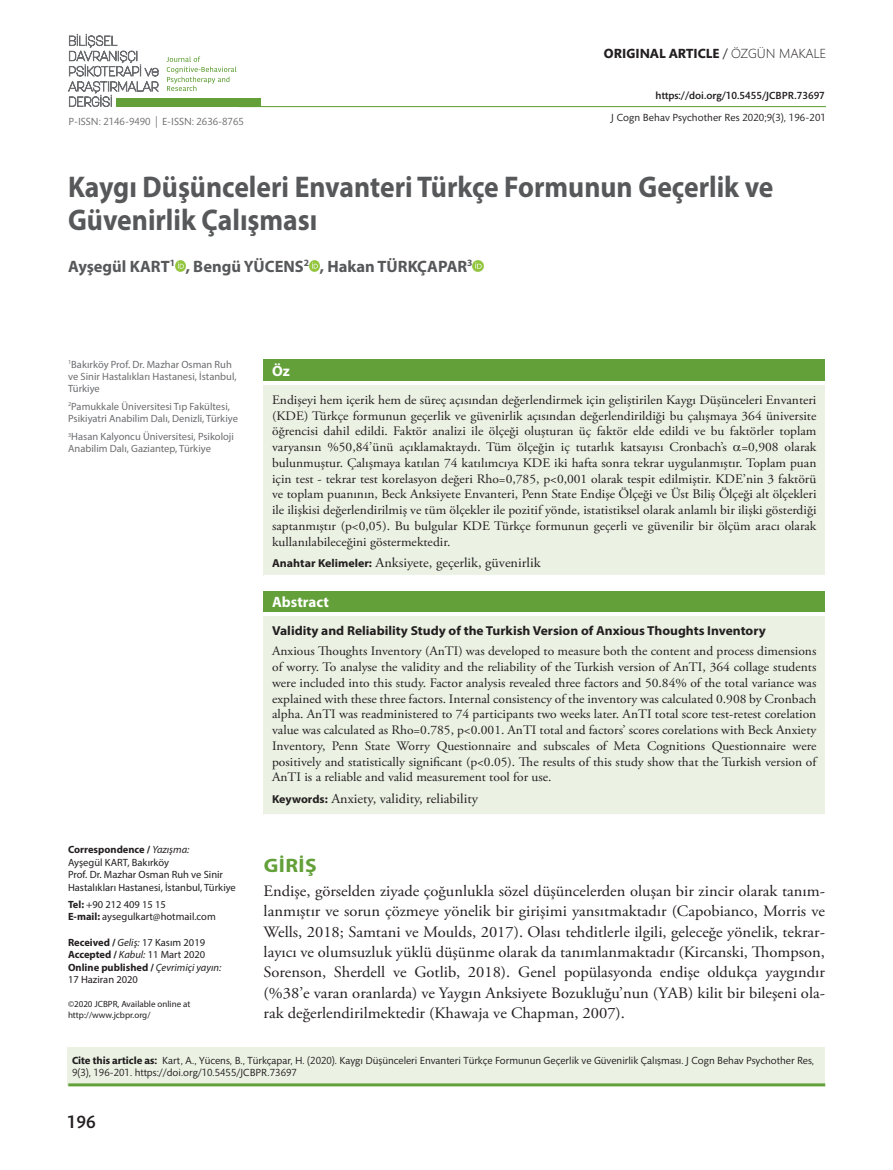
<style>
.page{position:relative;width:893px;height:1170px;background:#fff}
.page>*{position:absolute;margin:0;border:0;box-sizing:border-box;transform-origin:0 0}
.t1{font:700 30px/33px "Myriad Pro";color:#57585a;scale:.92 1}
.t2{font:700 19.5px "Myriad Pro";letter-spacing:.02em;color:#63a039;scale:1.1 1}
.t3{font:500 18px "Mundo Sans Std";color:#231f20}
.t4{font:700 16.5px "Myriad Pro";color:#57585a}
.t5{font:15.9px/20.2px "Adobe Garamond Pro";color:#231f20;text-align:justify;scale:1.04 1}
.t6{font:700 15px "Myriad Pro";color:#fff}
.t7{font:13.65px "Adobe Garamond Pro";color:#231f20;scale:1.04 1}
.t8{font:700 13.5px "Mundo Sans Std";color:#231f20}
.t9{font:12.9px/15.8px "Adobe Garamond Pro";color:#231f20;text-align:justify;scale:1.04 1}
.t10{font:700 12.9px "Myriad Pro";color:#231f20;scale:1.04 1}
.t11{font:10.5px/12.6px "Mundo Sans Std";color:#231f20}
.t12{font:10.5px/12px "Myriad Pro";color:#6c6d70}
.t13{font:10.5px/12.6px "Myriad Pro";color:#231f20}
.t14{font:700 10.5px/12.6px "Myriad Pro";color:#231f20}
.t15{font:500 10.5px "Mundo Sans Std";color:#231f20}
.t16{font:10.5px "Mundo Sans Std";color:#6c6d70}
.t17{font:9px/10.8px "Myriad Pro";color:#231f20}
.s1{font-weight:400}
.s2{font-weight:300}
.s3{font-weight:700}
.s4{font-style:italic}
.s5{font-weight:400;font-style:italic}
.s6{font-family:"Myriad Pro";font-weight:700;font-size:11.55px}
</style>
<div class="page">
<svg style="left:175px;top:261px;width:11px;height:10px"></svg>
<svg style="left:309px;top:261px;width:11px;height:10px"></svg>
<svg style="left:473px;top:261px;width:10px;height:10px"></svg>
<div style="left:264px;top:359px;width:561px;height:22px;background:#63a039"></div>
<div style="left:264px;top:385px;width:561px;height:190px;background:#ebf2e4"></div>
<div style="left:264px;top:591px;width:561px;height:21px;background:#63a039"></div>
<div style="left:264px;top:616px;width:561px;height:198px;background:#ebf2e4"></div>
<svg style="left:166px;top:56px;width:70px;height:35px"></svg>
<svg style="left:68px;top:34px;width:90px;height:73px"></svg>
<div style="left:68px;top:1046px;width:757px;height:39px;background:#ebf2e4"></div>
<hr style="left:68px;top:1083px;width:757px;height:3px;background:#63a039">
<div style="left:116px;top:99px;width:145px;height:8px;background:#63a039"></div>
<hr style="left:239px;top:106px;width:587px;height:1px;background:#63a039">
<p class="t16" style="left:69px;top:116px;width:177px">P-ISSN: 2146-9490 | E-ISSN: 2636-8765</p>
<p class="t8" style="left:604px;top:46px;width:224px">ORIGINAL ARTICLE <span class="s1">/</span> <span class="s2">ÖZGÜN MAKALE</span></p>
<p class="t15" style="left:656px;top:90px;width:171px">https://doi.org/10.5455/JCBPR.73697</p>
<p class="t11" style="left:611px;top:111px;width:216px">J Cogn Behav Psychother Res 2020;9(3), 196-201</p>
<h1 class="t1" style="left:68px;top:170px;width:768px">Kaygı Düşünceleri Envanteri Türkçe Formunun Geçerlik ve<br>Güvenirlik Çalışması</h1>
<p class="t4" style="left:68px;top:255px;width:406px">Ayşegül KART<sup>1</sup> , Bengü YÜCENS<sup>2</sup> , Hakan TÜRKÇAPAR<sup>3</sup></p>
<p class="t12" style="left:68px;top:358px;width:170px"><sup>1</sup>Bakırköy Prof. Dr. Mazhar Osman Ruh ve Sinir Hastalıkları Hastanesi, İstanbul,<br>Türkiye</p>
<p class="t12" style="left:68px;top:400px;width:171px"><sup>2</sup>Pamukkale Üniversitesi Tıp Fakültesi,<br>Psikiyatri Anabilim Dalı, Denizli, Türkiye</p>
<p class="t12" style="left:68px;top:430px;width:167px"><sup>3</sup>Hasan Kalyoncu Üniversitesi, Psikoloji<br>Anabilim Dalı, Gaziantep, Türkiye</p>
<p class="t13" style="left:68px;top:842px;width:169px"><span class="s3">Correspondence /</span> <span class="s4">Yazışma:<br></span>Ayşegül KART, Bakırköy<br>Prof. Dr. Mazhar Osman Ruh ve Sinir<br>Hastalıkları Hastanesi, İstanbul, Türkiye</p>
<p class="t13" style="left:68px;top:897px;width:149px"><span class="s3">Tel:</span> +90 212 409 15 15<br><span class="s3">E-mail:</span> aysegulkart@hotmail.com</p>
<p class="t14" style="left:68px;top:935px;width:155px">Received / <span class="s5">Geliş:</span> <span class="s1">17 Kasım 2019<br></span>Accepted / <span class="s5">Kabul:</span> <span class="s1">11 Mart 2020<br></span>Online published / <span class="s5">Çevrimiçi yayın:<br></span><span class="s1">17 Haziran 2020</span></p>
<p class="t17" style="left:68px;top:998px;width:124px">©2020 JCBPR, Available online at http://www.jcbpr.org/</p>
<p class="t6" style="left:272px;top:361px;width:19px">Öz</p>
<p class="t9" style="left:272px;top:392px;width:525px">Endişeyi hem içerik hem de süreç açısından değerlendirmek için geliştirilen Kaygı Düşünceleri Envanteri (KDE) Türkçe formunun geçerlik ve güvenirlik açısından değerlendirildiği bu çalışmaya 364 üniversite öğrencisi dahil edildi. Faktör analizi ile ölçeği oluşturan üç faktör elde edildi ve bu faktörler toplam varyansın %50,84’ünü açıklamaktaydı. Tüm ölçeğin iç tutarlık katsayısı Cronbach’s =0,908 olarak bulunmuştur. Çalışmaya katılan 74 katılımcıya KDE iki hafta sonra tekrar uygulanmıştır. Toplam puan için test - tekrar test korelasyon değeri Rho=0,785, p&lt;0,001 olarak tespit edilmiştir. KDE’nin 3 faktörü ve toplam puanının, Beck Anksiyete Envanteri, Penn State Endişe Ölçeği ve Üst Biliş Ölçeği alt ölçekleri ile ilişkisi değerlendirilmiş ve tüm ölçekler ile pozitif yönde, istatistiksel olarak anlamlı bir ilişki gösterdiği saptanmıştır (p&lt;0,05). Bu bulgular KDE Türkçe formunun geçerli ve güvenilir bir ölçüm aracı olarak kullanılabileceğini göstermektedir.</p>
<p class="t7" style="left:272px;top:554px;width:260px"><span class="s6">Anahtar Kelimeler:</span> Anksiyete, geçerlik, güvenirlik</p>
<p class="t6" style="left:272px;top:592px;width:58px">Abstract</p>
<p class="t10" style="left:272px;top:622px;width:476px">Validity and Reliability Study of the Turkish Version of Anxious Thoughts Inventory</p>
<p class="t9" style="left:272px;top:643px;width:525px">Anxious Thoughts Inventory (AnTI) was developed to measure both the content and process dimensions of worry. To analyse the validity and the reliability of the Turkish version of AnTI, 364 collage students were included into this study. Factor analysis revealed three factors and 50.84% of the total variance was explained with these three factors. Internal consistency of the inventory was calculated 0.908 by Cronbach alpha. AnTI was readministered to 74 participants two weeks later. AnTI total score test-retest corelation value was calculated as Rho=0.785, p&lt;0.001. AnTI total and factors’ scores corelations with Beck Anxiety Inventory, Penn State Worry Questionnaire and subscales of Meta Cognitions Questionnaire were positively and statistically significant (p&lt;0.05). The results of this study show that the Turkish version of AnTI is a reliable and valid measurement tool for use.</p>
<p class="t7" style="left:272px;top:790px;width:199px"><span class="s6">Keywords:</span> Anxiety, validity, reliability</p>
<h2 class="t2" style="left:264px;top:852px;width:50px">GİRİŞ</h2>
<p class="t5" style="left:264px;top:881px;width:541px">Endişe, görselden ziyade çoğunlukla sözel düşüncelerden oluşan bir zincir olarak tanım&shy;lanmıştır ve sorun çözmeye yönelik bir girişimi yansıtmaktadır (Capobianco, Morris ve Wells, 2018; Samtani ve Moulds, 2017). Olası tehditlerle ilgili, geleceğe yönelik, tekrar&shy;layıcı ve olumsuzluk yüklü düşünme olarak da tanımlanmaktadır (Kircanski, Thompson, Sorenson, Sherdell ve Gotlib, 2018). Genel popülasyonda endişe oldukça yaygındır (%38’e varan oranlarda) ve Yaygın Anksiyete Bozukluğu’nun (YAB) kilit bir bileşeni ola&shy;rak değerlendirilmektedir (Khawaja ve Chapman, 2007).</p>
<p class="t11" style="left:72px;top:1054px;width:744px"><span class="s3">Cite this article as:</span> Kart, A., Yücens, B., Türkçapar, H. (2020). Kaygı Düşünceleri Envanteri Türkçe Formunun Geçerlik ve Güvenirlik Çalışması. J Cogn Behav Psychother Res,<br>9(3), 196-201. https://doi.org/10.5455/JCBPR.73697</p>
<h3 class="t3" style="left:67px;top:1111px;width:30px">196</h3>
</div>
